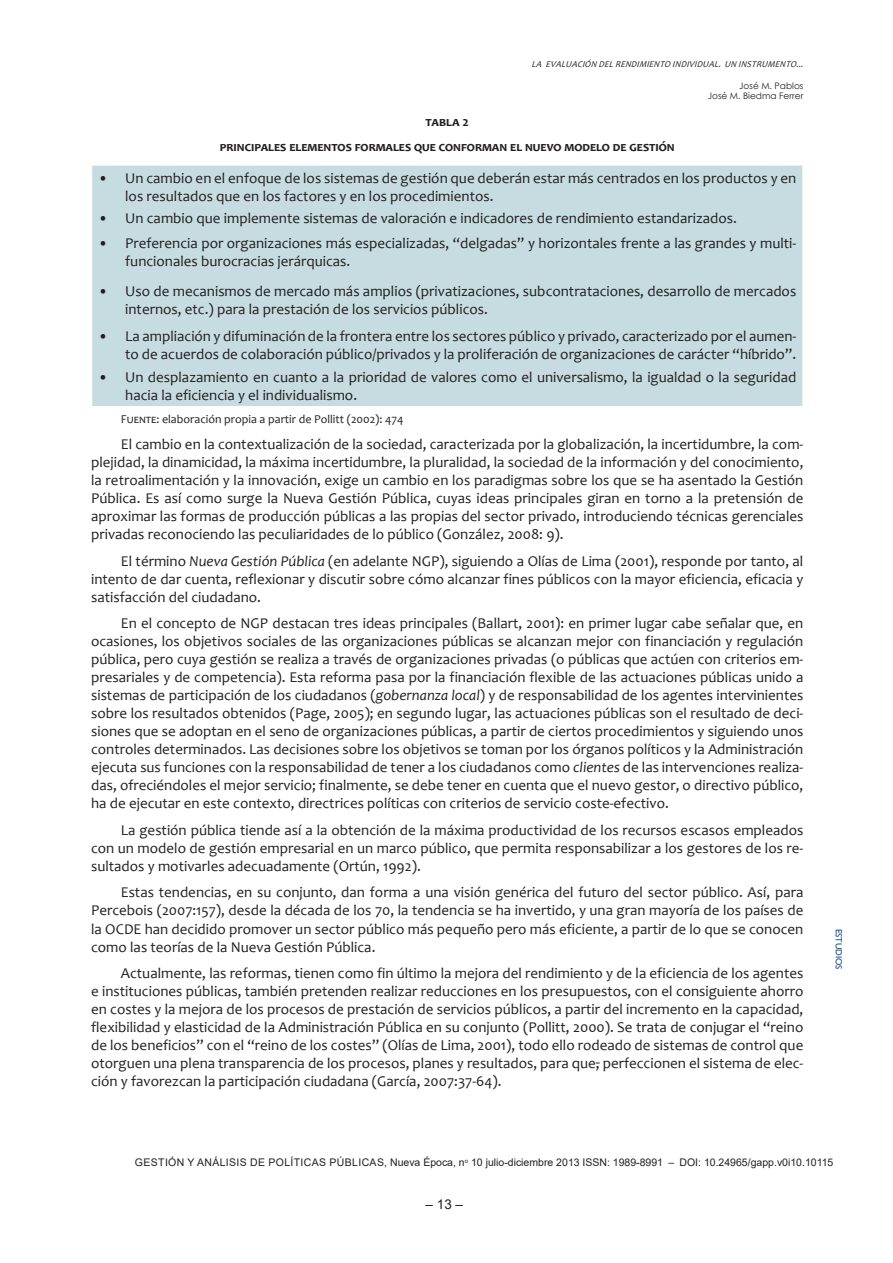
<style>
.page{position:relative;width:893px;height:1263px;background:#fff}
.page>*{position:absolute;margin:0;border:0;box-sizing:border-box;transform-origin:0 0}
.t1{font:15px/18px "Candara";color:#231f20;text-align:justify}
.t2{font:700 13.5px/24.8px "Candara";color:#231f20;text-align:center}
.t3{font:13.5px "Arial";color:#231f20}
.t4{font:12px "Candara";color:#231f20}
.t5{font:10.5px "Arial";letter-spacing:.035em;color:#231f20}
.t6{font:10.5px "Arial";color:#231f20}
.t7{font:italic 9px "Candara";color:#231f20}
.t8{font:9px/10.8px "Century Gothic";color:#231f20;text-align:right}
.t9{font:9px "Gill Sans";color:#174c83}
.s1{font-style:italic}
</style>
<div class="page">
<div style="left:92px;top:166px;width:710px;height:240px;background:#c6dce0"></div>
<p class="t7" style="left:532px;top:59px;width:275px">LA EVALUACIÓN DEL RENDIMIENTO INDIVIDUAL. UN INSTRUMENTO...</p>
<p class="t8" style="left:708px;top:80px;width:97px">José M. Pablos<br>José M. Biedma Ferrer</p>
<p class="t2" style="left:220px;top:110px;width:456px">TABLA 2<br>Principales elementos formales que conforman el nuevo modelo de gestión</p>
<p class="t1" style="left:125px;top:168px;width:673px;text-indent:-27px">• Un cambio en el enfoque de los sistemas de gestión que deberán estar más centrados en los productos y en los resultados que en los factores y en los procedimientos.</p>
<p class="t1" style="left:98px;top:209px;width:640px">• Un cambio que implemente sistemas de valoración e indicadores de rendimiento estandarizados.</p>
<p class="t1" style="left:125px;top:234px;width:673px;text-indent:-27px">• Preferencia por organizaciones más especializadas, “delgadas” y horizontales frente a las grandes y multi&shy;funcionales burocracias jerárquicas.</p>
<p class="t1" style="left:125px;top:282px;width:673px;text-indent:-27px">• Uso de mecanismos de mercado más amplios (privatizaciones, subcontrataciones, desarrollo de mercados internos, etc.) para la prestación de los servicios públicos.</p>
<p class="t1" style="left:98px;top:327px;width:700px;text-align:right">• La ampliación y difuminación de la frontera entre los sectores público y privado, caracterizado por el aumen&shy;to de acuerdos de colaboración público/privados y la proliferación de organizaciones de carácter “híbrido”.</p>
<p class="t1" style="left:125px;top:368px;width:673px;text-indent:-27px">• Un desplazamiento en cuanto a la prioridad de valores como el universalismo, la igualdad o la seguridad hacia la eficiencia y el individualismo.</p>
<p class="t4" style="left:121px;top:411px;width:284px">Fuente: elaboración propia a partir de Pollitt (2002): 474</p>
<p class="t1" style="left:91px;top:435px;width:714px;text-indent:30px">El cambio en la contextualización de la sociedad, caracterizada por la globalización, la incertidumbre, la com&shy;plejidad, la dinamicidad, la máxima incertidumbre, la pluralidad, la sociedad de la información y del conocimiento, la retroalimentación y la innovación, exige un cambio en los paradigmas sobre los que se ha asentado la Gestión Pública. Es así como surge la Nueva Gestión Pública, cuyas ideas principales giran en torno a la pretensión de aproximar las formas de producción públicas a las propias del sector privado, introduciendo técnicas gerenciales privadas reconociendo las peculiaridades de lo público (González, 2008: 9).</p>
<p class="t1" style="left:91px;top:552px;width:714px;text-indent:30px">El término <span class="s1">NUEVA GESTIÓN PÚBLICA</span> (en adelante NGP), siguiendo a Olías de Lima (2001), responde por tanto, al intento de dar cuenta, reflexionar y discutir sobre cómo alcanzar fines públicos con la mayor eficiencia, eficacia y satisfacción del ciudadano.</p>
<p class="t1" style="left:91px;top:614px;width:714px;text-indent:30px">En el concepto de NGP destacan tres ideas principales (Ballart, 2001): en primer lugar cabe señalar que, en ocasiones, los objetivos sociales de las organizaciones públicas se alcanzan mejor con financiación y regulación pública, pero cuya gestión se realiza a través de organizaciones privadas (o públicas que actúen con criterios em&shy;presariales y de competencia). Esta reforma pasa por la financiación flexible de las actuaciones públicas unido a sistemas de participación de los ciudadanos (<span class="s1">GOBERNANZA LOCAL</span>) y de responsabilidad de los agentes intervinientes sobre los resultados obtenidos (Page, 2005); en segundo lugar, las actuaciones públicas son el resultado de deci&shy;siones que se adoptan en el seno de organizaciones públicas, a partir de ciertos procedimientos y siguiendo unos controles determinados. Las decisiones sobre los objetivos se toman por los órganos políticos y la Administración ejecuta sus funciones con la responsabilidad de tener a los ciudadanos como <span class="s1">CLIENTES</span> de las intervenciones realiza&shy;das, ofreciéndoles el mejor servicio; finalmente, se debe tener en cuenta que el nuevo gestor, o directivo público, ha de ejecutar en este contexto, directrices políticas con criterios de servicio coste-efectivo.</p>
<p class="t1" style="left:91px;top:821px;width:714px;text-indent:30px">La gestión pública tiende así a la obtención de la máxima productividad de los recursos escasos empleados con un modelo de gestión empresarial en un marco público, que permita responsabilizar a los gestores de los re&shy;sultados y motivarles adecuadamente (Ortún, 1992).</p>
<p class="t1" style="left:91px;top:883px;width:714px;text-indent:30px">Estas tendencias, en su conjunto, dan forma a una visión genérica del futuro del sector público. Así, para Percebois (2007:157), desde la década de los 70, la tendencia se ha invertido, y una gran mayoría de los países de la OCDE han decidido promover un sector público más pequeño pero más eficiente, a partir de lo que se conocen como las teorías de la Nueva Gestión Pública.</p>
<p class="t1" style="left:91px;top:964px;width:714px;text-indent:30px">Actualmente, las reformas, tienen como fin último la mejora del rendimiento y de la eficiencia de los agentes e instituciones públicas, también pretenden realizar reducciones en los presupuestos, con el consiguiente ahorro en costes y la mejora de los procesos de prestación de servicios públicos, a partir del incremento en la capacidad, flexibilidad y elasticidad de la Administración Pública en su conjunto (Pollitt, 2000). Se trata de conjugar el “reino de los beneficios” con el “reino de los costes” (Olías de Lima, 2001), todo ello rodeado de sistemas de control que otorguen una plena transparencia de los procesos, planes y resultados, para que, perfeccionen el sistema de elec&shy;ción y favorezcan la participación ciudadana (García, 2007:37-64).</p>
<p class="t9" style="left:844px;top:928px;width:42px;rotate:90deg">estudios</p>
<p class="t5" style="left:135px;top:1155px;width:455px">Gestión y Análisis de Políticas Públicas, Nueva Época, n<sup>o</sup> 10 julio-diciembre 2013 ISSN</p>
<p class="t6" style="left:607px;top:1155px;width:74px">: 1989-8991 – DOI</p>
<p class="t6" style="left:698px;top:1155px;width:137px">: 10.24965/gapp.v0i10.10115</p>
<p class="t3" style="left:426px;top:1195px;width:39px">– 13 –</p>
</div>
